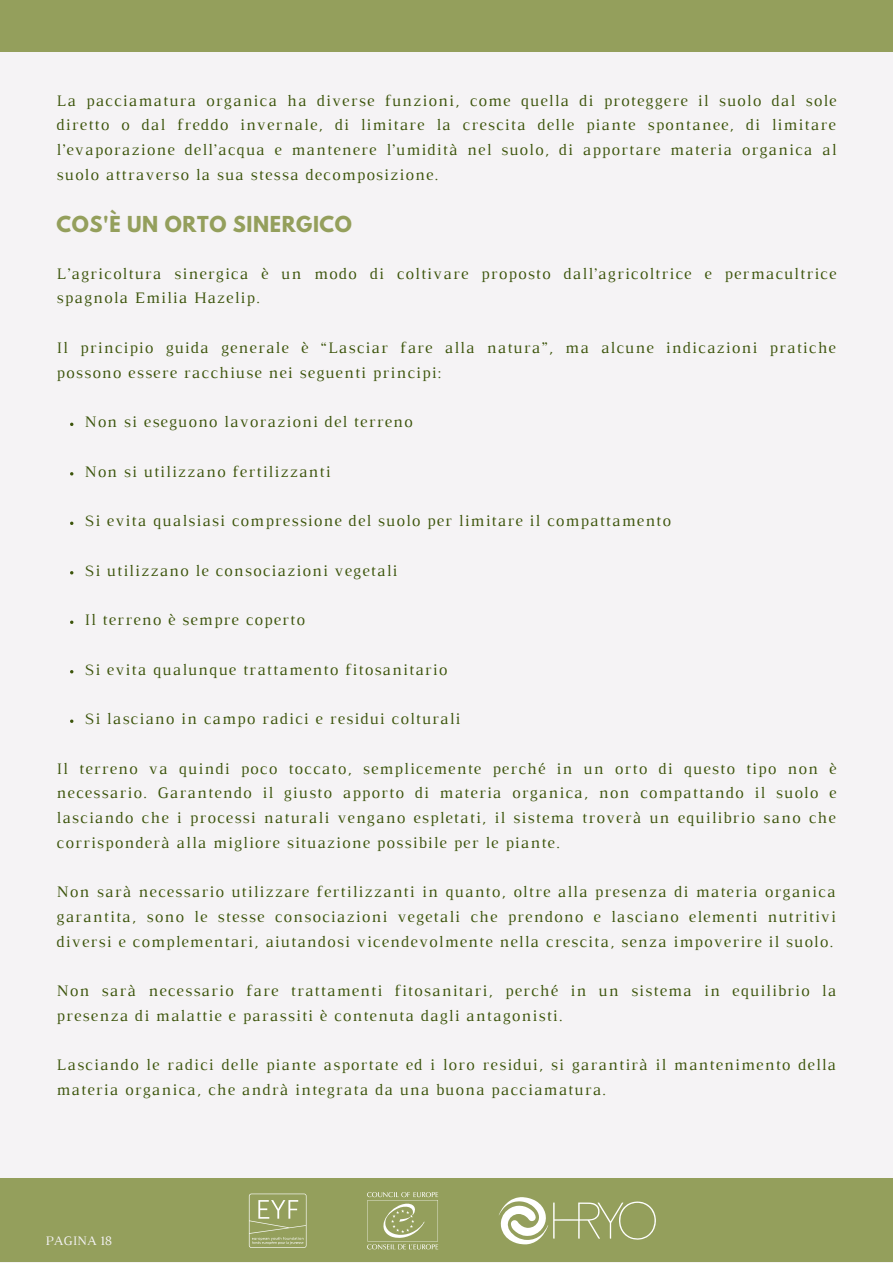
<style>
.page{position:relative;width:893px;height:1264px;background:#fff}
.page>*{position:absolute;margin:0;border:0;box-sizing:border-box;transform-origin:0 0}
.t1{font:700 19.5px "League Spartan";letter-spacing:.03em;color:#949f5c}
.t2{font:16.35px/24.8px "Luthier";letter-spacing:.07em;color:#3d550c}
.t3{font:13.2px "Luthier";color:#f5f3f5}
</style>
<div class="page">
<div style="left:0;top:0;width:892px;height:1262px;background:#f5f3f5"></div>
<div style="left:0;top:1178px;width:892px;height:83px;background:#949f5c"></div>
<svg style="left:367px;top:1192px;width:71px;height:57px"></svg>
<svg style="left:249px;top:1193px;width:57px;height:54px"></svg>
<svg style="left:499px;top:1197px;width:157px;height:47px"></svg>
<div style="left:0;top:0;width:892px;height:51px;background:#949f5c"></div>
<svg style="left:70px;top:620px;width:3px;height:4px"></svg>
<svg style="left:70px;top:719px;width:3px;height:4px"></svg>
<p class="t2" style="left:57px;top:89px;width:781px;text-align:justify">La pacciamatura organica ha diverse funzioni, come quella di proteggere il suolo dal sole diretto o dal freddo invernale, di limitare la crescita delle piante spontanee, di limitare l’evaporazione dell’acqua e mantenere l’umidità nel suolo, di apportare materia organica al suolo attraverso la sua stessa decomposizione.</p>
<p class="t1" style="left:57px;top:214px;width:297px">COS'È UN ORTO SINERGICO</p>
<p class="t2" style="left:57px;top:262px;width:781px">L’agricoltura sinergica è un modo di coltivare proposto dall’agricoltrice e permacultrice spagnola Emilia Hazelip.</p>
<p class="t2" style="left:57px;top:336px;width:780px">Il principio guida generale è “Lasciar fare alla natura”, ma alcune indicazioni pratiche possono essere racchiuse nei seguenti principi:</p>
<p class="t2" style="left:84px;top:410px;width:330px">Non si eseguono lavorazioni del terreno</p>
<p class="t2" style="left:84px;top:460px;width:248px">Non si utilizzano fertilizzanti</p>
<p class="t2" style="left:84px;top:509px;width:588px">Si evita qualsiasi compressione del suolo per limitare il compattamento</p>
<p class="t2" style="left:84px;top:559px;width:314px">Si utilizzano le consociazioni vegetali</p>
<p class="t2" style="left:84px;top:608px;width:222px">Il terreno è sempre coperto</p>
<p class="t2" style="left:84px;top:658px;width:364px">Si evita qualunque trattamento fitosanitario</p>
<p class="t2" style="left:84px;top:707px;width:377px">Si lasciano in campo radici e residui colturali</p>
<p class="t2" style="left:57px;top:757px;width:781px;text-align:justify">Il terreno va quindi poco toccato, semplicemente perché in un orto di questo tipo non è necessario. Garantendo il giusto apporto di materia organica, non compattando il suolo e lasciando che i processi naturali vengano espletati, il sistema troverà un equilibrio sano che corrisponderà alla migliore situazione possibile per le piante.</p>
<p class="t2" style="left:57px;top:880px;width:780px;text-align:justify">Non sarà necessario utilizzare fertilizzanti in quanto, oltre alla presenza di materia organica garantita, sono le stesse consociazioni vegetali che prendono e lasciano elementi nutritivi diversi e complementari, aiutandosi vicendevolmente nella crescita, senza impoverire il suolo.</p>
<p class="t2" style="left:57px;top:979px;width:781px">Non sarà necessario fare trattamenti fitosanitari, perché in un sistema in equilibrio la presenza di malattie e parassiti è contenuta dagli antagonisti.</p>
<p class="t2" style="left:57px;top:1053px;width:781px">Lasciando le radici delle piante asportate ed i loro residui, si garantirà il mantenimento della materia organica, che andrà integrata da una buona pacciamatura.</p>
<p class="t3" style="left:46px;top:1236px;width:68px">PAGINA 18</p>
</div>
